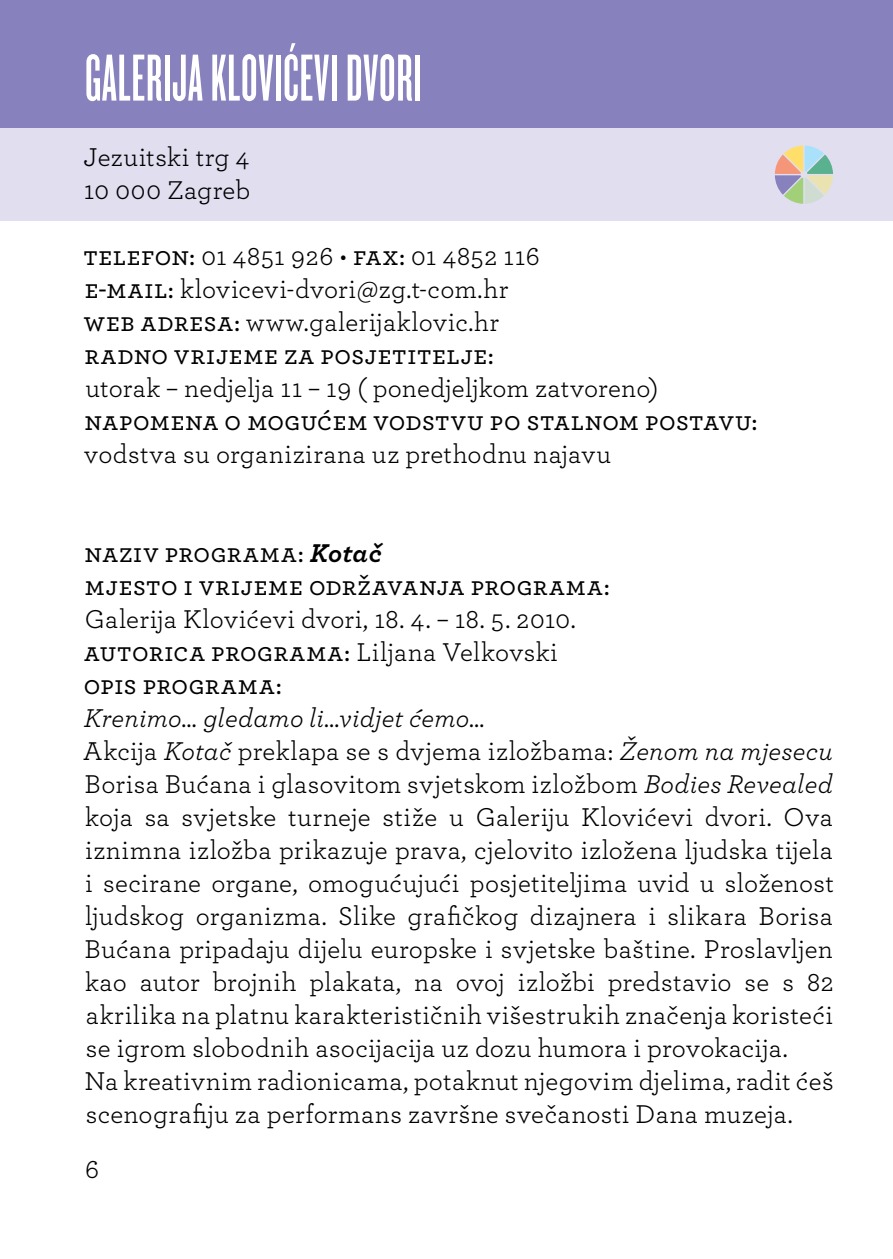
<style>
.page{position:relative;width:893px;height:1259px;background:#fff}
.page>*{position:absolute;margin:0;border:0;box-sizing:border-box;transform-origin:0 0}
.t1{font:69px "Knockout Flyweight HR";letter-spacing:.01em;color:#fff}
.t2{font:27px/33px "Archer";letter-spacing:.015em;color:#000}
.t3{font:500 27px/33px "Archer";letter-spacing:.02em;color:#000}
.s1{font-weight:500}
.s2{font-weight:700;font-style:italic}
.s3{font-style:italic}
</style>
<div class="page">
<div style="left:0;top:128px;width:893px;height:93px;background:#e0deef"></div>
<div style="left:0;top:0;width:893px;height:128px;background:#8781bd"></div>
<svg style="left:775px;top:145px;width:58px;height:59px"></svg>
<h1 class="t1" style="left:85px;top:43px;width:338px">GALERIJA KLOVIĆEVI DVORI</h1>
<p class="t2" style="left:84px;top:139px;width:168px">Jezuitski trg 4<br>10 000 Zagreb</p>
<p class="t2" style="left:83px;top:238px;width:458px"><span class="s1">telefon:</span> 01 4851 926 • <span class="s1">fax:</span> 01 4852 116 <span class="s1">e-mail:</span> klovicevi-dvori@zg.t-com.hr <span class="s1">web adresa:</span> www.galerijaklovic.hr <span class="s1">radno vrijeme za posjetitelje:</span></p>
<p class="t2" style="left:85px;top:370px;width:574px">utorak – nedjelja 11 – 19 ( ponedjeljkom zatvoreno)</p>
<p class="t3" style="left:85px;top:403px;width:675px">napomena o mogućem vodstvu po stalnom postavu:</p>
<p class="t2" style="left:84px;top:436px;width:528px">vodstva su organizirana uz prethodnu najavu</p>
<p class="t3" style="left:85px;top:535px;width:527px">naziv programa: <span class="s2">Kotač<br></span>mjesto i vrijeme održavanja programa:</p>
<p class="t2" style="left:84px;top:601px;width:493px">Galerija Klovićevi dvori, 18. 4. – 18. 5. 2010. <span class="s1">autorica programa:</span> Liljana Velkovski <span class="s1">opis programa:</span></p>
<p class="t2" style="left:83px;top:700px;width:752px"><span class="s3">Krenimo… gledamo li…vidjet ćemo…<br></span>Akcija <span class="s3">Kotač</span> preklapa se s dvjema izložbama: <span class="s3">Ženom na mjesecu </span>Borisa Bućana i glasovitom svjetskom izložbom <span class="s3">Bodies Revealed </span>koja sa svjetske turneje stiže u Galeriju Klovićevi dvori. Ova iznimna izložba prikazuje prava, cjelovito izložena ljudska tijela i secirane organe, omogućujući posjetiteljima uvid u složenost ljudskog organizma. Slike grafičkog dizajnera i slikara Borisa Bućana pripadaju dijelu europske i svjetske baštine. Proslavljen kao autor brojnih plakata, na ovoj izložbi predstavio se s 82 akrilika na platnu karakterističnih višestrukih značenja koristeći se igrom slobodnih asocijacija uz dozu humora i provokacija.<br>Na kreativnim radionicama, potaknut njegovim djelima, radit ćeš scenografiju za performans završne svečanosti Dana muzeja.</p>
<p class="t2" style="left:85px;top:1151px;width:15px">6</p>
</div>
